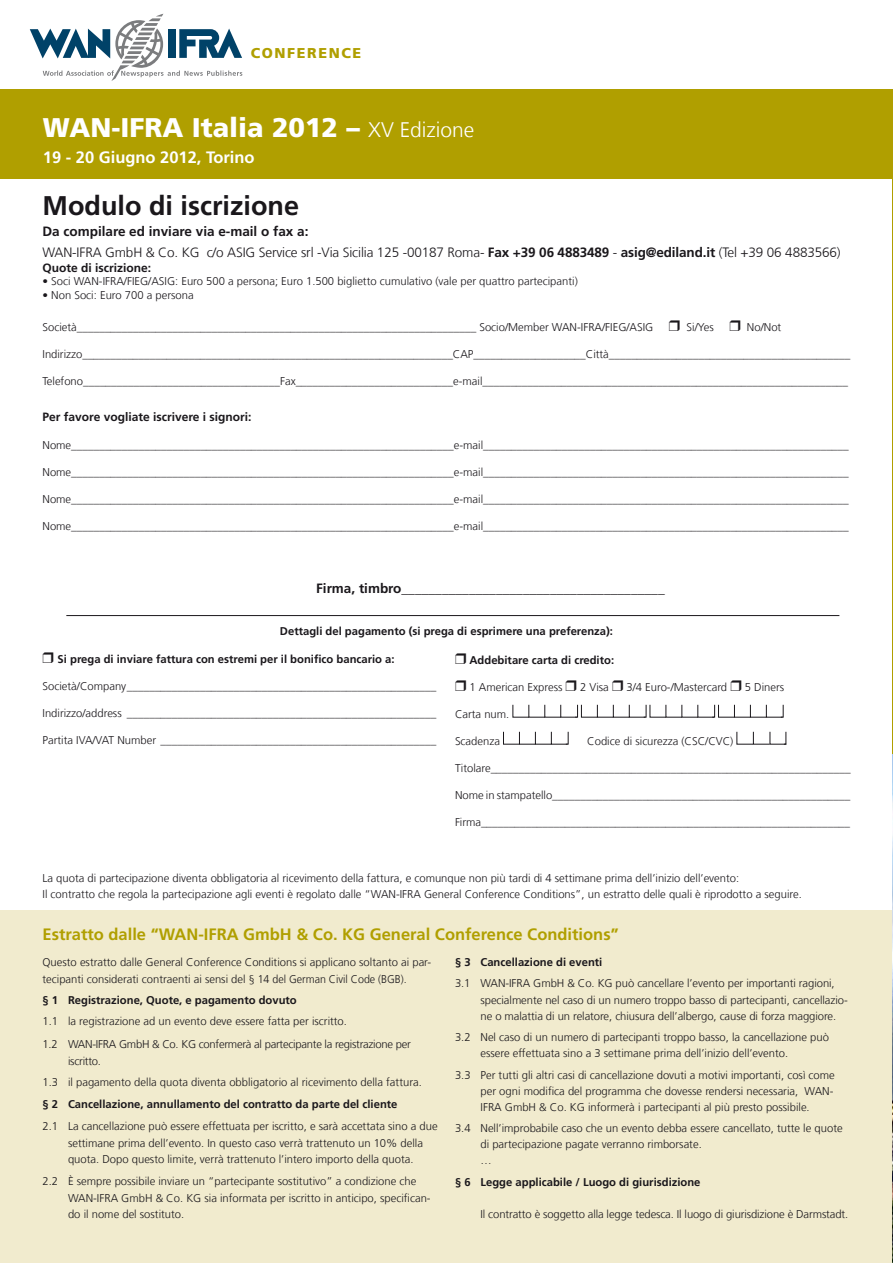
<style>
.page{position:relative;width:893px;height:1263px;background:#fff}
.page>*{position:absolute;margin:0;border:0;box-sizing:border-box;transform-origin:0 0}
.t1{font:900 27px "Frutiger LT Com";color:#fff}
.t2{font:700 27px "Frutiger LT Com";color:#1a171b}
.t3{font:700 16.5px "Frutiger LT Com";color:#b09f00}
.t4{font:700 16.5px "Frutiger LT Com";color:#fff}
.t5{font:900 14.25px "Frutiger LT Com";letter-spacing:.115em;color:#b09f00}
.t6{font:300 13.5px/21px "Frutiger LT Com";letter-spacing:-.01em;color:#1a171b}
.t7{font:700 13.5px "Frutiger LT Com";color:#1a171b}
.t8{font:700 12px "Frutiger LT Com";color:#1a171b}
.t9{font:300 11.25px/16px "Frutiger LT Com";color:#1a171b}
.t10{font:700 11.25px "Frutiger LT Com";color:#1a171b}
.t11{font:300 11.25px/22.6px "Frutiger LT Com";letter-spacing:-.02em;color:#1a171b}
.s1{font-weight:300;font-size:21px}
.s2{font-weight:700}
</style>
<div class="page">
<div style="left:0;top:910px;width:893px;height:353px;background:#f1ebce"></div>
<div style="left:0;top:89px;width:893px;height:89px;background:#b09f00"></div>
<svg style="left:30px;top:14px;width:212px;height:67px"></svg>
<svg style="left:512px;top:704px;width:272px;height:14px"></svg>
<svg style="left:503px;top:731px;width:66px;height:14px"></svg>
<svg style="left:736px;top:731px;width:51px;height:14px"></svg>
<hr style="left:66px;top:615px;width:773px;height:1px;background:#1a171b">
<img style="left:892px;top:755px;width:1px;height:508px">
<p class="t5" style="left:251px;top:44px;width:112px">CONFERENCE</p>
<h1 class="t1" style="left:43px;top:111px;width:433px">WAN-IFRA Italia 2012 – <span class="s1">XV Edizione</span></h1>
<h2 class="t4" style="left:43px;top:147px;width:213px">19 - 20 Giugno 2012, Torino</h2>
<h1 class="t2" style="left:43px;top:190px;width:258px">Modulo di iscrizione</h1>
<p class="t6" style="left:43px;top:221px;width:800px"><span class="s2">Da compilare ed inviare via e-mail o fax a:<br></span>WAN-IFRA GmbH &amp; Co. KG c/o ASIG Service srl -Via Sicilia 125 -00187 Roma- <span class="s2">Fax +39 06 4883489</span> - <span class="s2">asig@ediland.it</span> (Tel +39 06 4883566)</p>
<p class="t8" style="left:43px;top:260px;width:110px">Quote di iscrizione:</p>
<p class="t9" style="left:43px;top:273px;width:537px">• Soci WAN-IFRA/FIEG/ASIG: Euro 500 a persona; Euro 1.500 biglietto cumulativo (vale per quattro partecipanti)</p>
<p class="t9" style="left:43px;top:287px;width:153px">• Non Soci: Euro 700 a persona</p>
<p class="t9" style="left:43px;top:319px;width:740px">Società_______________________________________________________________________ Socio/Member WAN-IFRA/FIEG/ASIG ❒ Si/Yes ❒ No/Not</p>
<p class="t9" style="left:43px;top:346px;width:809px">Indirizzo__________________________________________________________________CAP____________________Città___________________________________________</p>
<p class="t9" style="left:43px;top:373px;width:807px">Telefono___________________________________Fax____________________________e-mail_________________________________________________________________</p>
<p class="t8" style="left:43px;top:410px;width:210px">Per favore vogliate iscrivere i signori:</p>
<p class="t9" style="left:43px;top:437px;width:808px">Nome____________________________________________________________________e-mail_________________________________________________________________</p>
<p class="t9" style="left:43px;top:464px;width:808px">Nome____________________________________________________________________e-mail_________________________________________________________________</p>
<p class="t9" style="left:43px;top:491px;width:808px">Nome____________________________________________________________________e-mail_________________________________________________________________</p>
<p class="t9" style="left:43px;top:518px;width:808px">Nome____________________________________________________________________e-mail_________________________________________________________________</p>
<p class="t7" style="left:316px;top:580px;width:350px">Firma, timbro_______________________________________</p>
<p class="t10" style="left:280px;top:624px;width:335px">Dettagli del pagamento (si prega di esprimere una preferenza):</p>
<p class="t10" style="left:43px;top:653px;width:354px">❒ Si prega di inviare fattura con estremi per il bonifico bancario a:</p>
<p class="t9" style="left:43px;top:678px;width:395px">Società/Company_______________________________________________________</p>
<p class="t9" style="left:43px;top:705px;width:395px">Indirizzo/address _______________________________________________________</p>
<p class="t9" style="left:43px;top:732px;width:395px">Partita IVA/VAT Number _________________________________________________</p>
<p class="t10" style="left:455px;top:653px;width:161px">❒ Addebitare carta di credito:</p>
<p class="t9" style="left:455px;top:679px;width:331px">❒ 1 American Express ❒ 2 Visa ❒ 3/4 Euro-/Mastercard ❒ 5 Diners</p>
<p class="t9" style="left:455px;top:706px;width:56px">Carta num.</p>
<p class="t9" style="left:455px;top:733px;width:46px">Scadenza</p>
<p class="t9" style="left:587px;top:733px;width:148px">Codice di sicurezza (CSC/CVC)</p>
<p class="t9" style="left:455px;top:760px;width:397px">Titolare________________________________________________________________</p>
<p class="t9" style="left:455px;top:787px;width:397px">Nome in stampatello_____________________________________________________</p>
<p class="t9" style="left:455px;top:814px;width:397px">Firma__________________________________________________________________</p>
<p class="t9" style="left:43px;top:870px;width:761px">La quota di partecipazione diventa obbligatoria al ricevimento della fattura, e comunque non più tardi di 4 settimane prima dell’inizio dell’evento:<br>Il contratto che regola la partecipazione agli eventi è regolato dalle “WAN-IFRA General Conference Conditions”, un estratto delle quali è riprodotto a seguire.</p>
<h2 class="t3" style="left:43px;top:924px;width:578px">Estratto dalle “WAN-IFRA GmbH &amp; Co. KG General Conference Conditions”</h2>
<p class="t9" style="left:43px;top:954px;width:390px;line-height:16.5px">Questo estratto dalle General Conference Conditions si applicano soltanto ai par&shy;tecipanti considerati contraenti ai sensi del § 14 del German Civil Code (BGB).</p>
<p class="t10" style="left:43px;top:994px;width:256px">§ 1 Registrazione, Quote, e pagamento dovuto</p>
<p class="t11" style="left:43px;top:1010px;width:370px">1.1 la registrazione ad un evento deve essere fatta per iscritto.<br>1.2 WAN-IFRA GmbH &amp; Co. KG confermerà al partecipante la registrazione per</p>
<p class="t9" style="left:43px;top:1050px;width:381px;line-height:21.8px;text-indent:26px">iscritto.<br>1.3 il pagamento della quota diventa obbligatorio al ricevimento della fattura.</p>
<p class="t10" style="left:43px;top:1098px;width:356px">§ 2 Cancellazione, annullamento del contratto da parte del cliente</p>
<p class="t9" style="left:68px;top:1118px;width:371px;line-height:16.5px;text-indent:-26px">2.1 La cancellazione può essere effettuata per iscritto, e sarà accettata sino a due settimane prima dell’evento. In questo caso verrà trattenuto un 10% della quota. Dopo questo limite, verrà trattenuto l’intero importo della quota.</p>
<p class="t9" style="left:68px;top:1173px;width:364px;line-height:16.5px;text-indent:-26px">2.2 È sempre possibile inviare un “partecipante sostitutivo” a condizione che<br>WAN-IFRA GmbH &amp; Co. KG sia informata per iscritto in anticipo, specifican&shy;do il nome del sostituto.</p>
<p class="t10" style="left:455px;top:955px;width:149px">§ 3 Cancellazione di eventi</p>
<p class="t9" style="left:480px;top:976px;width:369px;text-indent:-26px">3.1 WAN-IFRA GmbH &amp; Co. KG può cancellare l’evento per importanti ragioni, specialmente nel caso di un numero troppo basso di partecipanti, cancellazio&shy;ne o malattia di un relatore, chiusura dell’albergo, cause di forza maggiore.</p>
<p class="t9" style="left:480px;top:1029px;width:350px;text-indent:-26px">3.2 Nel caso di un numero di partecipanti troppo basso, la cancellazione può essere effettuata sino a 3 settimane prima dell’inizio dell’evento.</p>
<p class="t9" style="left:480px;top:1067px;width:356px;text-indent:-26px">3.3 Per tutti gli altri casi di cancellazione dovuti a motivi importanti, così come per ogni modifica del programma che dovesse rendersi necessaria, WAN-<br>IFRA GmbH &amp; Co. KG informerà i partecipanti al più presto possibile.</p>
<p class="t9" style="left:480px;top:1120px;width:364px;text-indent:-26px">3.4 Nell’improbabile caso che un evento debba essere cancellato, tutte le quote di partecipazione pagate verranno rimborsate.<br>…</p>
<p class="t10" style="left:455px;top:1175px;width:247px">§ 6 Legge applicabile / Luogo di giurisdizione</p>
<p class="t9" style="left:480px;top:1206px;width:369px">Il contratto è soggetto alla legge tedesca. Il luogo di giurisdizione è Darmstadt.</p>
</div>
